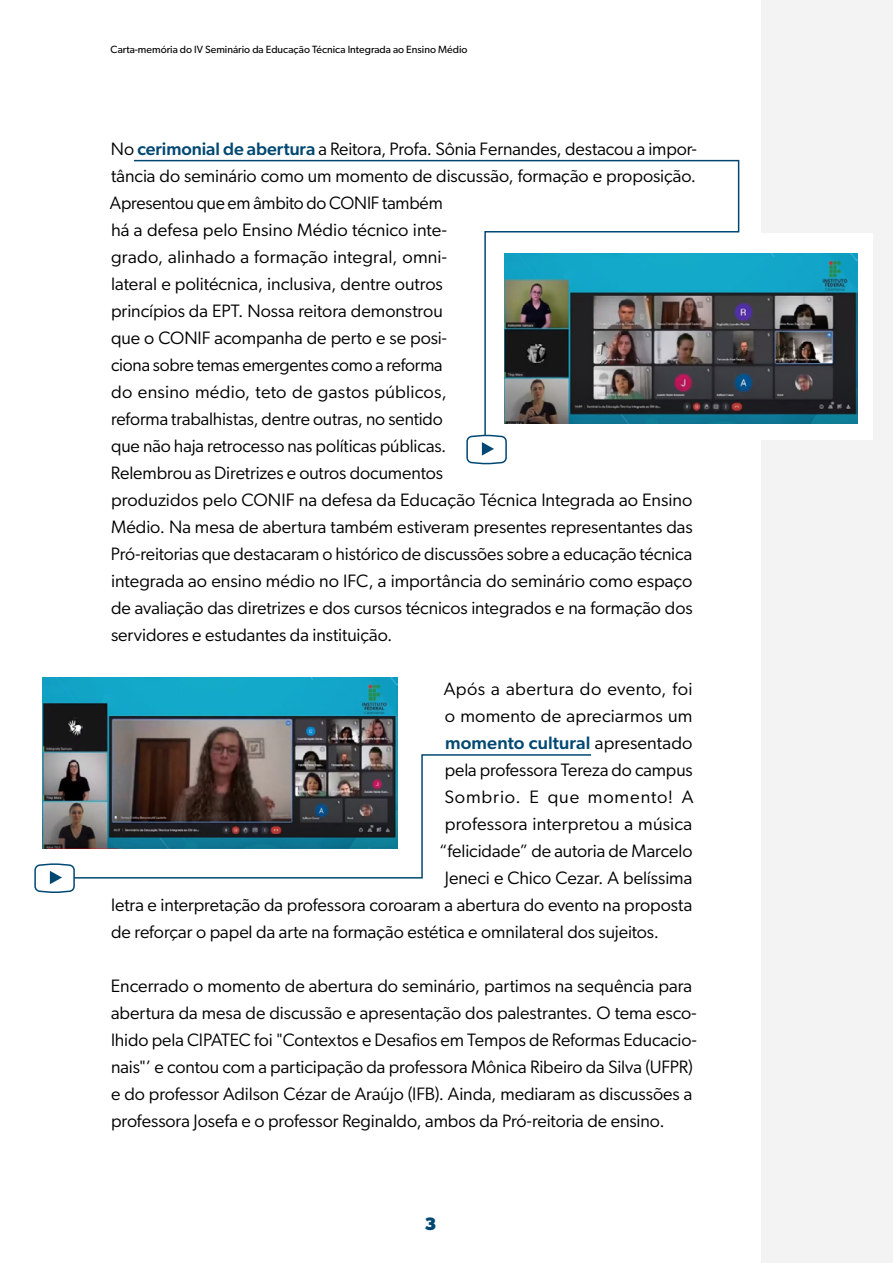
<style>
.page{position:relative;width:893px;height:1263px;background:#fff}
.page>*{position:absolute;margin:0;border:0;box-sizing:border-box;transform-origin:0 0}
.Texto_-_corpo{font:18px/27px "Gibson";letter-spacing:-.005em;color:#000}
.Texto_-_corpo-2{font:500 18px "Gibson";letter-spacing:.005em;color:#004872}
.Texto_-_corpo-3{font:18px "Gibson";letter-spacing:.02em;color:#000}
.Texto_-_corpo-4{font:18px "Gibson";letter-spacing:.05em;color:#000}
.t1{font:700 18px "Gibson";color:#004872}
.t2{font:10.5px "Gibson";color:#000}
.s1{font-weight:500;color:#004872}
.s2{font-weight:400;color:#000}
</style>
<div class="page">
<div style="left:761px;top:0;width:132px;height:1263px;background:#f3f3f3"></div>
<div style="left:482px;top:233px;width:391px;height:206px;background:#fff"></div>
<img style="left:740px;top:253px;width:118px;height:170px">
<img style="left:42px;top:677px;width:356px;height:171px">
<svg style="left:55px;top:753px;width:537px;height:126px"></svg>
<svg style="left:34px;top:862px;width:42px;height:31px"></svg>
<svg style="left:133px;top:159px;width:607px;height:275px"></svg>
<svg style="left:466px;top:434px;width:41px;height:31px"></svg>
<p class="t2" style="left:111px;top:43px;width:358px">Carta-memória do IV Seminário da Educação Técnica Integrada ao Ensino Médio</p>
<p class="Texto_-_corpo" style="left:110px;top:135px;width:588px">No <span class="s1">cerimonial de abertura</span> a Reitora, Profa. Sônia Fernandes, destacou a impor&shy;tância do seminário como um momento de discussão, formação e proposição.<br>Apresentou que em âmbito do CONIF também<br>há a defesa pelo Ensino Médio técnico inte-<br>grado, alinhado a formação integral, omni-<br>lateral e politécnica, inclusiva, dentre outros<br>princípios da EPT. Nossa reitora demonstrou<br>que o CONIF acompanha de perto e se posi-<br>ciona sobre temas emergentes como a reforma<br>do ensino médio, teto de gastos públicos,<br>reforma trabalhistas, dentre outras, no sentido<br>que não haja retrocesso nas políticas públicas.<br>Relembrou as Diretrizes e outros documentos<br>produzidos pelo CONIF na defesa da Educação Técnica Integrada ao Ensino Médio. Na mesa de abertura também estiveram presentes representantes das Pró-reitorias que destacaram o histórico de discussões sobre a educação técnica integrada ao ensino médio no IFC, a importância do seminário como espaço de avaliação das diretrizes e dos cursos técnicos integrados e na formação dos servidores e estudantes da instituição.</p>
<p class="Texto_-_corpo-3" style="left:444px;top:678px;width:250px">Após a abertura do evento, foi</p>
<p class="Texto_-_corpo" style="left:445px;top:702px;width:249px">o momento de apreciarmos um</p>
<p class="Texto_-_corpo-2" style="left:445px;top:732px;width:249px">momento cultural <span class="s2">apresentado</span></p>
<p class="Texto_-_corpo" style="left:445px;top:756px;width:249px">pela professora Tereza do campus</p>
<p class="Texto_-_corpo-4" style="left:444px;top:786px;width:251px">Sombrio. E que momento! A</p>
<p class="Texto_-_corpo" style="left:445px;top:810px;width:249px">professora interpretou a música</p>
<p class="Texto_-_corpo" style="left:439px;top:837px;width:255px">“felicidade” de autoria de Marcelo</p>
<p class="Texto_-_corpo" style="left:445px;top:864px;width:249px">Jeneci e Chico Cezar. A belíssima</p>
<p class="Texto_-_corpo" style="left:111px;top:891px;width:583px">letra e interpretação da professora coroaram a abertura do evento na proposta</p>
<p class="Texto_-_corpo" style="left:111px;top:918px;width:550px">de reforçar o papel da arte na formação estética e omnilateral dos sujeitos.</p>
<p class="Texto_-_corpo" style="left:111px;top:972px;width:587px">Encerrado o momento de abertura do seminário, partimos na sequência para abertura da mesa de discussão e apresentação dos palestrantes. O tema esco&shy;lhido pela CIPATEC foi "Contextos e Desafios em Tempos de Reformas Educacio&shy;nais"’ e contou com a participação da professora Mônica Ribeiro da Silva (UFPR) e do professor Adilson Cézar de Araújo (IFB). Ainda, mediaram as discussões a professora Josefa e o professor Reginaldo, ambos da Pró-reitoria de ensino.</p>
<p class="t1" style="left:424px;top:1213px;width:13px">3</p>
</div>
